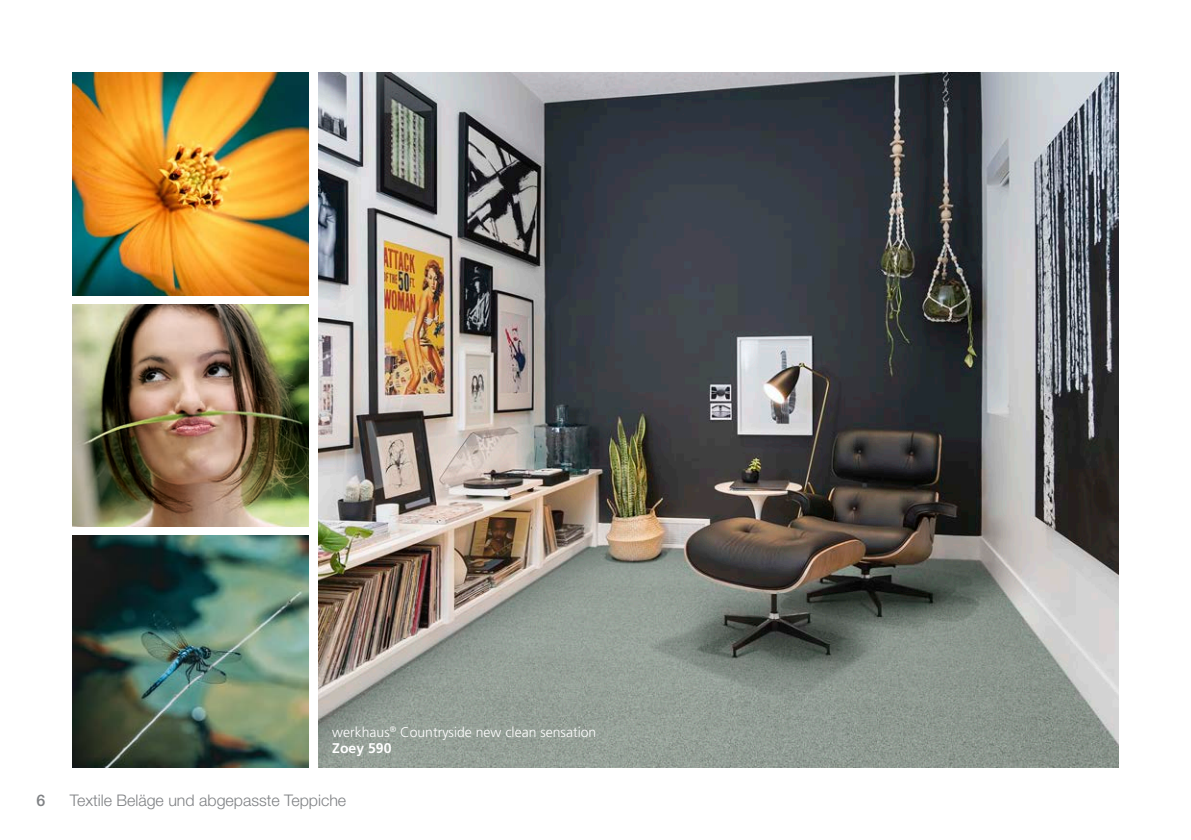
<style>
.page{position:relative;width:1191px;height:840px;background:#fff}
.page>*{position:absolute;margin:0;border:0;box-sizing:border-box;transform-origin:0 0}
.t1{font:300 16px "Helvetica Neue LT Std";color:#808285}
.t2{font:500 16px "Helvetica Neue LT Std";color:#808285}
.t3{font:300 14px/16.8px "Frutiger";color:#fff}
.s1{font-weight:700}
</style>
<div class="page">
<img style="left:72px;top:304px;width:237px;height:222px">
<img style="left:72px;top:72px;width:237px;height:223px">
<img style="left:72px;top:535px;width:237px;height:232px">
<img style="left:318px;top:72px;width:801px;height:695px">
<p class="t3" style="left:332px;top:723px;width:266px">werkhaus<sup>®</sup> Countryside new clean sensation<br><span class="s1">Zoey 590</span></p>
<p class="t2" style="left:36px;top:790px;width:10px">6</p>
<p class="t1" style="left:70px;top:790px;width:278px">Textile Beläge und abgepasste Teppiche</p>
</div>
